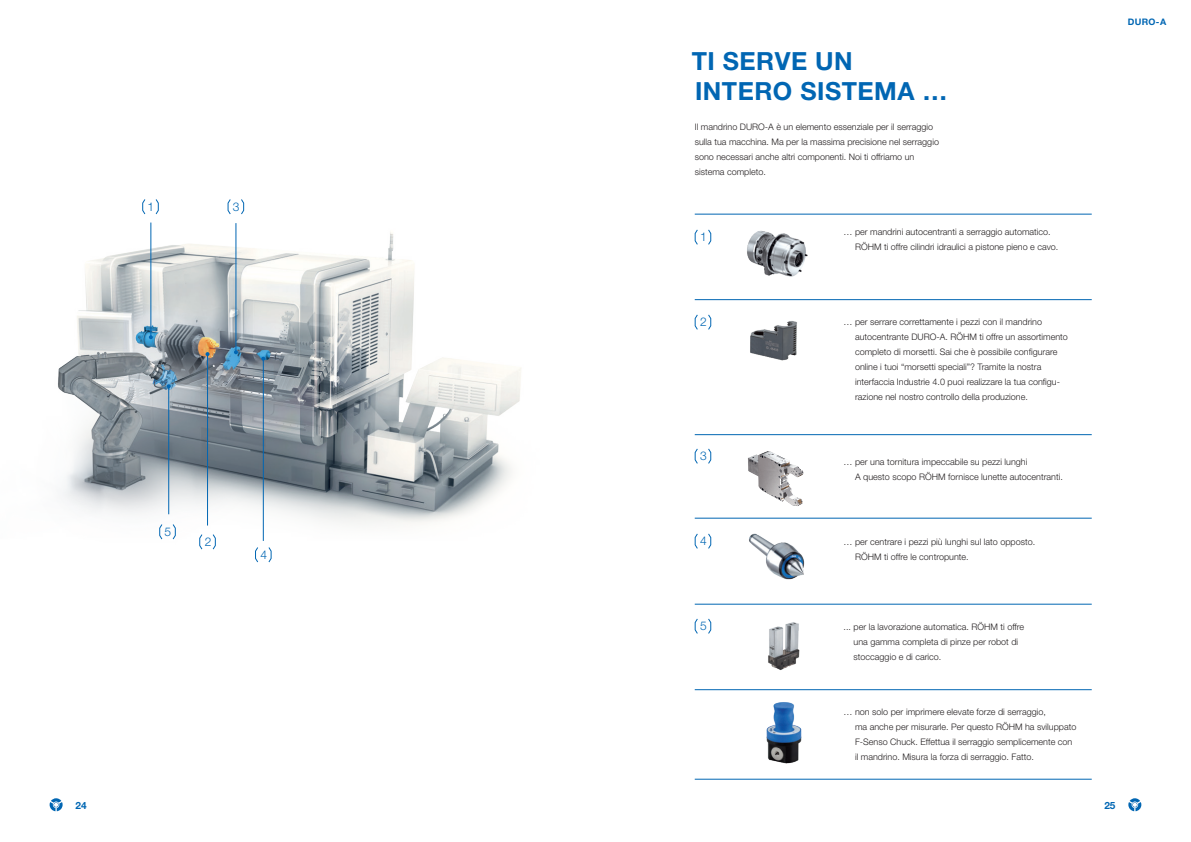
<style>
.page{position:relative;width:1191px;height:842px;background:#fff}
.page>*{position:absolute;margin:0;border:0;box-sizing:border-box;transform-origin:0 0}
.t1{font:700 25px/30px "Helvetica Neue LT Pro";letter-spacing:.02em;color:#0166b3}
.t2{font:300 12px "Helvetica Neue LT Pro";color:#0166b3}
.t3{font:700 10px "Helvetica Neue LT Pro";color:#0166b3}
.t4{font:300 9px/15px "Helvetica Neue LT Pro";color:#231f20}
.t5{font:700 9px "Helvetica Neue LT Pro";color:#0166b3}
</style>
<div class="page">
<svg style="left:1128px;top:798px;width:13px;height:13px"></svg>
<svg style="left:50px;top:798px;width:13px;height:13px"></svg>
<svg style="left:694px;top:229px;width:4px;height:16px"></svg>
<svg style="left:708px;top:229px;width:3px;height:16px"></svg>
<svg style="left:694px;top:314px;width:4px;height:16px"></svg>
<svg style="left:708px;top:314px;width:3px;height:16px"></svg>
<svg style="left:694px;top:448px;width:4px;height:16px"></svg>
<svg style="left:708px;top:448px;width:3px;height:16px"></svg>
<svg style="left:694px;top:533px;width:4px;height:16px"></svg>
<svg style="left:708px;top:533px;width:3px;height:16px"></svg>
<svg style="left:694px;top:618px;width:4px;height:16px"></svg>
<svg style="left:708px;top:618px;width:3px;height:16px"></svg>
<hr style="left:694px;top:214px;width:397px;height:1px;background:#0166b3">
<hr style="left:694px;top:299px;width:397px;height:1px;background:#0166b3">
<hr style="left:694px;top:434px;width:397px;height:1px;background:#0166b3">
<hr style="left:694px;top:518px;width:397px;height:1px;background:#0166b3">
<hr style="left:694px;top:604px;width:397px;height:1px;background:#0166b3">
<hr style="left:694px;top:689px;width:397px;height:1px;background:#0166b3">
<hr style="left:694px;top:779px;width:397px;height:1px;background:#0166b3">
<img style="left:749px;top:533px;width:56px;height:47px">
<img style="left:750px;top:321px;width:47px;height:40px">
<img style="left:748px;top:451px;width:56px;height:55px">
<img style="left:766px;top:702px;width:36px;height:62px">
<img style="left:768px;top:622px;width:32px;height:48px">
<img style="left:747px;top:230px;width:61px;height:47px">
<img style="left:58px;top:222px;width:463px;height:319px">
<svg style="left:142px;top:199px;width:4px;height:16px"></svg>
<svg style="left:155px;top:199px;width:4px;height:16px"></svg>
<svg style="left:199px;top:533px;width:4px;height:17px"></svg>
<svg style="left:212px;top:533px;width:4px;height:17px"></svg>
<svg style="left:227px;top:199px;width:4px;height:16px"></svg>
<svg style="left:241px;top:199px;width:4px;height:16px"></svg>
<svg style="left:255px;top:547px;width:3px;height:16px"></svg>
<svg style="left:268px;top:547px;width:4px;height:16px"></svg>
<svg style="left:159px;top:523px;width:4px;height:17px"></svg>
<svg style="left:172px;top:523px;width:4px;height:17px"></svg>
<hr style="left:263px;top:359px;width:1px;height:182px;background:#0166b3">
<svg style="left:261px;top:357px;width:4px;height:4px"></svg>
<hr style="left:150px;top:223px;width:1px;height:114px;background:#0166b3">
<svg style="left:149px;top:335px;width:4px;height:4px"></svg>
<hr style="left:235px;top:223px;width:1px;height:129px;background:#0166b3">
<svg style="left:234px;top:350px;width:4px;height:4px"></svg>
<hr style="left:168px;top:386px;width:1px;height:128px;background:#0166b3">
<svg style="left:167px;top:384px;width:4px;height:4px"></svg>
<hr style="left:207px;top:354px;width:1px;height:171px;background:#0166b3">
<svg style="left:205px;top:352px;width:4px;height:4px"></svg>
<h2 class="t2" style="left:148px;top:199px;width:8px">1</h2>
<h2 class="t2" style="left:233px;top:199px;width:8px">3</h2>
<h1 class="t1" style="left:691px;top:45px;width:257px">TI SERVE UN<br>INTERO SISTEMA …</h1>
<p class="t4" style="left:694px;top:119px;width:246px">Il mandrino DURO-A è un elemento essenziale per il serraggio sulla tua macchina. Ma per la massima precisione nel serraggio sono necessari anche altri componenti. Noi ti offriamo un sistema completo.</p>
<h2 class="t2" style="left:700px;top:230px;width:8px">1</h2>
<p class="t4" style="left:855px;top:224px;width:205px;text-indent:-12px">… per mandrini autocentranti a serraggio automatico.<br>RÖHM ti offre cilindri idraulici a pistone pieno e cavo.</p>
<p class="t5" style="left:1127px;top:16px;width:40px">DURO-A</p>
<h2 class="t2" style="left:165px;top:524px;width:8px">5</h2>
<h2 class="t2" style="left:205px;top:534px;width:8px">2</h2>
<h2 class="t2" style="left:260px;top:547px;width:8px">4</h2>
<h2 class="t2" style="left:700px;top:315px;width:8px">2</h2>
<p class="t4" style="left:855px;top:314px;width:214px;text-indent:-12px">… per serrare correttamente i pezzi con il mandrino autocentrante DURO-A. RÖHM ti offre un assortimento completo di morsetti. Sai che è possibile configurare online i tuoi “morsetti speciali”? Tramite la nostra interfaccia Industrie 4.0 puoi realizzare la tua configu&shy;razione nel nostro controllo della produzione.</p>
<h2 class="t2" style="left:700px;top:449px;width:8px">3</h2>
<p class="t4" style="left:855px;top:454px;width:209px;text-indent:-12px">… per una tornitura impeccabile su pezzi lunghi<br>A questo scopo RÖHM fornisce lunette autocentranti.</p>
<h2 class="t2" style="left:700px;top:534px;width:8px">4</h2>
<p class="t4" style="left:855px;top:534px;width:182px;text-indent:-12px">… per centrare i pezzi più lunghi sul lato opposto.<br>RÖHM ti offre le contropunte.</p>
<h2 class="t2" style="left:700px;top:619px;width:8px">5</h2>
<p class="t4" style="left:853px;top:619px;width:172px;text-indent:-10px">... per la lavorazione automatica. RÖHM ti offre una gamma completa di pinze per robot di stoccaggio e di carico.</p>
<p class="t4" style="left:855px;top:704px;width:223px;text-indent:-12px">… non solo per imprimere elevate forze di serraggio,<br>ma anche per misurarle. Per questo RÖHM ha sviluppato F-Senso Chuck. Effettua il serraggio semplicemente con il mandrino. Misura la forza di serraggio. Fatto.</p>
<p class="t3" style="left:75px;top:799px;width:13px">24</p>
<p class="t3" style="left:1104px;top:799px;width:13px">25</p>
</div>
